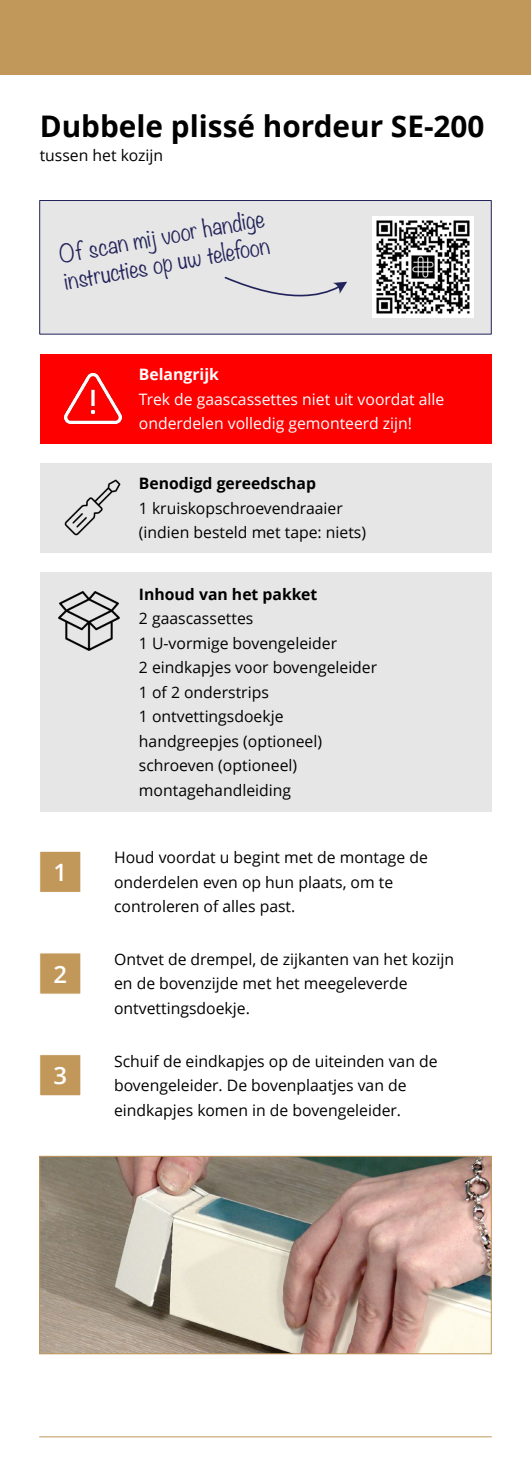
<style>
.page{position:relative;width:531px;height:1484px;background:#fff}
.page>*{position:absolute;margin:0;border:0;box-sizing:border-box;transform-origin:0 0}
.t1{font:700 29.75px "Open Sans";color:#000}
.t2{font:600 23.8px "Open Sans";color:#fff}
.t3{font:300 21.88px/27.3px "Noteworthy";color:#22235a}
.t4{font:15.75px/24.5px "Open Sans";color:#000}
.t5{font:15.75px/24.5px "Open Sans";color:#fff}
.t6{font:700 15.75px "Open Sans";color:#000}
.t7{font:700 15.75px "Open Sans";color:#fff}
</style>
<div class="page">
<div style="left:0;top:0;width:531px;height:74px;background:#c1985a"></div>
<hr style="left:40px;top:1436px;width:451px;height:1px;background:#c1985a">
<div style="left:40px;top:572px;width:451px;height:239px;background:#e6e6e6"></div>
<div style="left:39px;top:200px;width:453px;height:134px;background:#e6e6e6;border:1px solid #22235a"></div>
<div style="left:40px;top:463px;width:451px;height:89px;background:#e6e6e6"></div>
<div style="left:40px;top:354px;width:451px;height:89px;background:#f00"></div>
<img style="left:58px;top:591px;width:62px;height:60px">
<img style="left:64px;top:479px;width:57px;height:57px">
<img style="left:64px;top:372px;width:57px;height:53px">
<img style="left:372px;top:217px;width:101px;height:101px">
<svg style="left:224px;top:277px;width:123px;height:20px"></svg>
<div style="left:39px;top:850px;width:42px;height:42px;background:#c1985a;border:1px solid #fff"></div>
<div style="left:39px;top:952px;width:42px;height:42px;background:#c1985a;border:1px solid #fff"></div>
<div style="left:39px;top:1054px;width:42px;height:42px;background:#c1985a;border:1px solid #fff"></div>
<img style="left:41px;top:1157px;width:449px;height:195px">
<div style="left:39px;top:1155px;width:453px;height:199px;border:1px solid #c1985a"></div>
<h1 class="t1" style="left:40px;top:114px;width:446px">Dubbele plissé hordeur SE-200</h1>
<p class="t4" style="left:40px;top:145px;width:125px">tussen het kozijn</p>
<h3 class="t3" style="left:57px;top:241px;width:210px;rotate:-10deg">Of scan mĳ voor handige instructies op uw telefoon</h3>
<p class="t7" style="left:139px;top:368px;width:81px">Belangrijk</p>
<p class="t5" style="left:139px;top:388px;width:307px">Trek de gaascassettes niet uit voordat alle onderdelen volledig gemonteerd zijn!</p>
<p class="t6" style="left:139px;top:477px;width:179px">Benodigd gereedschap</p>
<p class="t4" style="left:139px;top:497px;width:229px">1 kruiskopschroevendraaier (indien besteld met tape: niets)</p>
<h2 class="t2" style="left:53px;top:862px;width:15px">1</h2>
<h2 class="t2" style="left:53px;top:964px;width:15px">2</h2>
<h2 class="t2" style="left:53px;top:1066px;width:15px">3</h2>
<p class="t6" style="left:139px;top:587px;width:180px">Inhoud van het pakket</p>
<p class="t4" style="left:139px;top:608px;width:240px">2 gaascassettes<br>1 U-vormige bovengeleider<br>2 eindkapjes voor bovengeleider<br>1 of 2 onderstrips<br>1 ontvettingsdoekje handgreepjes (optioneel) schroeven (optioneel) montagehandleiding</p>
<p class="t4" style="left:114px;top:846px;width:315px">Houd voordat u begint met de montage de onderdelen even op hun plaats, om te controleren of alles past.</p>
<p class="t4" style="left:114px;top:948px;width:341px">Ontvet de drempel, de zijkanten van het kozijn en de bovenzijde met het meegeleverde ontvettingsdoekje.</p>
<p class="t4" style="left:114px;top:1050px;width:325px">Schuif de eindkapjes op de uiteinden van de bovengeleider. De bovenplaatjes van de eindkapjes komen in de bovengeleider.</p>
</div>
